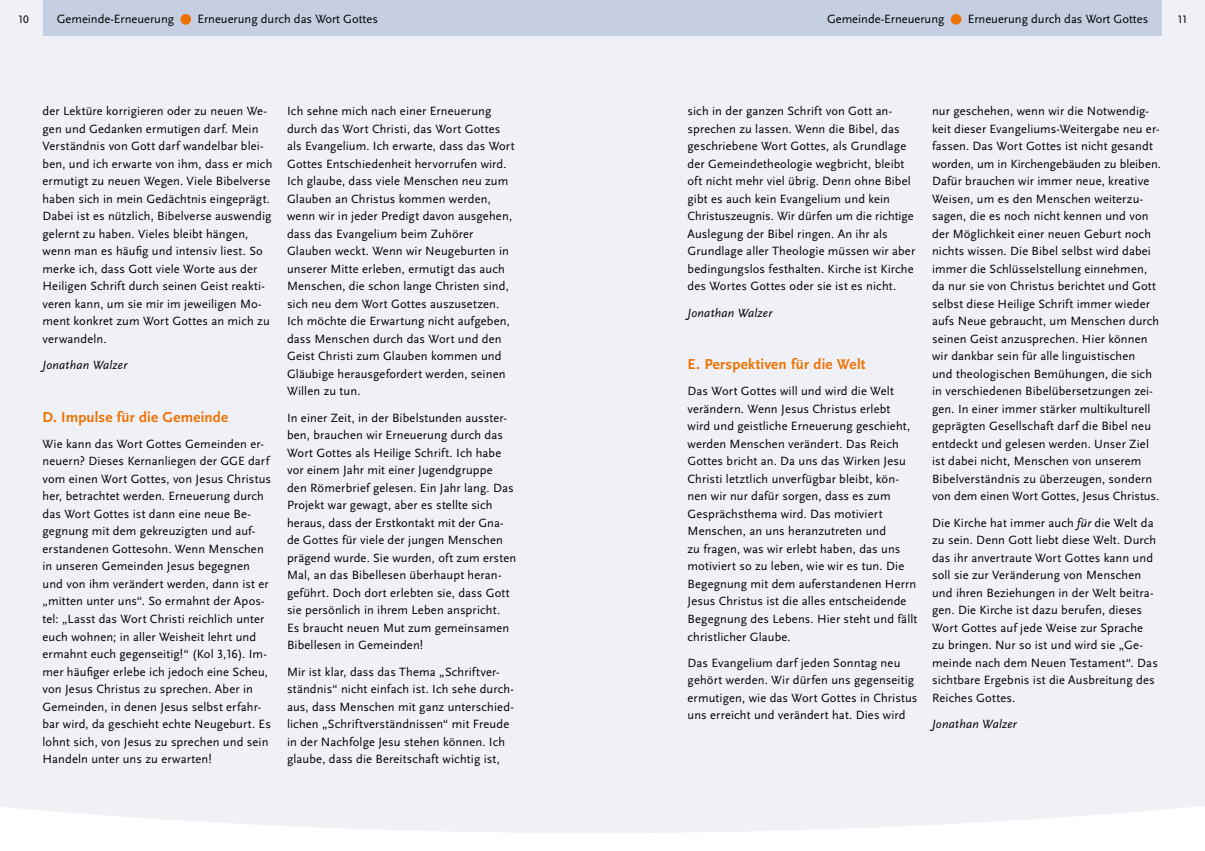
<style>
.page{position:relative;width:1205px;height:851px;background:#fff}
.page>*{position:absolute;margin:0;border:0;box-sizing:border-box;transform-origin:0 0}
.t1{font:700 15px "Scala Sans LF";letter-spacing:.01em;color:#ee7100}
.t2{font:12.5px/17.5px "Scala Sans LF";letter-spacing:.01em;color:#000}
.t3{font:italic 12.5px "Scala Sans LF";letter-spacing:.01em;color:#000}
.t4{font:11.25px "Scala Sans LF";color:#000}
.s1{font-style:italic}
</style>
<div class="page">
<div style="left:0;top:0;width:1205px;height:833px;background:#eff1f7"></div>
<div style="left:602px;top:0;width:560px;height:35px;background:#c6cfe1"></div>
<div style="left:43px;top:0;width:559px;height:35px;background:#c6cfe1"></div>
<div style="left:951px;top:14px;width:10px;height:11px;background:#ee7100;border-radius:50%"></div>
<div style="left:180px;top:14px;width:11px;height:11px;background:#ee7100;border-radius:50%"></div>
<p class="t2" style="left:57px;top:11px;width:119px">Gemeinde-Erneuerung</p>
<p class="t2" style="left:197px;top:11px;width:182px">Erneuerung durch das Wort Gottes</p>
<p class="t2" style="left:827px;top:11px;width:119px">Gemeinde-Erneuerung</p>
<p class="t2" style="left:967px;top:11px;width:182px">Erneuerung durch das Wort Gottes</p>
<p class="t4" style="left:17px;top:13px;width:13px">10</p>
<p class="t4" style="left:1176px;top:13px;width:12px">11</p>
<p class="t2" style="left:43px;top:102px;width:231px">der Lektüre korrigieren oder zu neuen We&shy;gen und Gedanken ermutigen darf. Mein Verständnis von Gott darf wandelbar blei&shy;ben, und ich erwarte von ihm, dass er mich ermutigt zu neuen Wegen. Viele Bibelverse haben sich in mein Gedächtnis eingeprägt.<br>Dabei ist es nützlich, Bibelverse auswendig gelernt zu haben. Vieles bleibt hängen, wenn man es häufig und intensiv liest. So merke ich, dass Gott viele Worte aus der Heiligen Schrift durch seinen Geist reakti&shy;veren kann, um sie mir im jeweiligen Mo&shy;ment konkret zum Wort Gottes an mich zu verwandeln.</p>
<p class="t3" style="left:43px;top:357px;width:86px">Jonathan Walzer</p>
<p class="t1" style="left:43px;top:407px;width:187px">D. Impulse für die Gemeinde</p>
<p class="t2" style="left:43px;top:435px;width:230px">Wie kann das Wort Gottes Gemeinden er&shy;neuern? Dieses Kernanliegen der GGE darf vom einen Wort Gottes, von Jesus Christus her, betrachtet werden. Erneuerung durch das Wort Gottes ist dann eine neue Be&shy;gegnung mit dem gekreuzigten und auf&shy;erstandenen Gottesohn. Wenn Menschen in unseren Gemeinden Jesus begegnen und von ihm verändert werden, dann ist er „mitten unter uns“. So ermahnt der Apos&shy;tel: „Lasst das Wort Christi reichlich unter euch wohnen; in aller Weisheit lehrt und ermahnt euch gegenseitig!“ (Kol 3,16). Im&shy;mer häufiger erlebe ich jedoch eine Scheu, von Jesus Christus zu sprechen. Aber in Gemeinden, in denen Jesus selbst erfahr&shy;bar wird, da geschieht echte Neugeburt. Es lohnt sich, von Jesus zu sprechen und sein Handeln unter uns zu erwarten!</p>
<p class="t2" style="left:287px;top:102px;width:229px">Ich sehne mich nach einer Erneuerung durch das Wort Christi, das Wort Gottes als Evangelium. Ich erwarte, dass das Wort Gottes Entschiedenheit hervorrufen wird.<br>Ich glaube, dass viele Menschen neu zum Glauben an Christus kommen werden, wenn wir in jeder Predigt davon ausgehen, dass das Evangelium beim Zuhörer Glauben weckt. Wenn wir Neugeburten in unserer Mitte erleben, ermutigt das auch Menschen, die schon lange Christen sind, sich neu dem Wort Gottes auszusetzen.<br>Ich möchte die Erwartung nicht aufgeben, dass Menschen durch das Wort und den Geist Christi zum Glauben kommen und Gläubige herausgefordert werden, seinen Willen zu tun.</p>
<p class="t2" style="left:287px;top:408px;width:231px">In einer Zeit, in der Bibelstunden ausster&shy;ben, brauchen wir Erneuerung durch das Wort Gottes als Heilige Schrift. Ich habe vor einem Jahr mit einer Jugendgruppe<br>den Römerbrief gelesen. Ein Jahr lang. Das Projekt war gewagt, aber es stellte sich heraus, dass der Erstkontakt mit der Gna&shy;de Gottes für viele der jungen Menschen prägend wurde. Sie wurden, oft zum ersten Mal, an das Bibellesen überhaupt heran&shy;geführt. Doch dort erlebten sie, dass Gott sie persönlich in ihrem Leben anspricht.<br>Es braucht neuen Mut zum gemeinsamen Bibellesen in Gemeinden!</p>
<p class="t2" style="left:287px;top:662px;width:228px">Mir ist klar, dass das Thema „Schriftver&shy;ständnis“ nicht einfach ist. Ich sehe durch&shy;aus, dass Menschen mit ganz unterschied&shy;lichen „Schriftverständnissen“ mit Freude in der Nachfolge Jesu stehen können. Ich glaube, dass die Bereitschaft wichtig ist,</p>
<p class="t2" style="left:687px;top:102px;width:229px">sich in der ganzen Schrift von Gott an&shy;sprechen zu lassen. Wenn die Bibel, das geschriebene Wort Gottes, als Grundlage der Gemeindetheologie wegbricht, bleibt oft nicht mehr viel übrig. Denn ohne Bibel gibt es auch kein Evangelium und kein Christuszeugnis. Wir dürfen um die richtige Auslegung der Bibel ringen. An ihr als Grundlage aller Theologie müssen wir aber bedingungslos festhalten. Kirche ist Kirche des Wortes Gottes oder sie ist es nicht.</p>
<p class="t3" style="left:687px;top:305px;width:86px">Jonathan Walzer</p>
<p class="t1" style="left:687px;top:355px;width:179px">E. Perspektiven für die Welt</p>
<p class="t2" style="left:687px;top:382px;width:231px">Das Wort Gottes will und wird die Welt verändern. Wenn Jesus Christus erlebt<br>wird und geistliche Erneuerung geschieht, werden Menschen verändert. Das Reich Gottes bricht an. Da uns das Wirken Jesu Christi letztlich unverfügbar bleibt, kön&shy;nen wir nur dafür sorgen, dass es zum Gesprächsthema wird. Das motiviert Menschen, an uns heranzutreten und<br>zu fragen, was wir erlebt haben, das uns motiviert so zu leben, wie wir es tun. Die Begegnung mit dem auferstandenen Herrn Jesus Christus ist die alles entscheidende Begegnung des Lebens. Hier steht und fällt christlicher Glaube.</p>
<p class="t2" style="left:687px;top:653px;width:231px">Das Evangelium darf jeden Sonntag neu gehört werden. Wir dürfen uns gegenseitig ermutigen, wie das Wort Gottes in Christus uns erreicht und verändert hat. Dies wird</p>
<p class="t2" style="left:932px;top:102px;width:230px">nur geschehen, wenn wir die Notwendig&shy;keit dieser Evangeliums-Weitergabe neu er&shy;fassen. Das Wort Gottes ist nicht gesandt worden, um in Kirchengebäuden zu bleiben.<br>Dafür brauchen wir immer neue, kreative Weisen, um es den Menschen weiterzu&shy;sagen, die es noch nicht kennen und von der Möglichkeit einer neuen Geburt noch nichts wissen. Die Bibel selbst wird dabei immer die Schlüsselstellung einnehmen, da nur sie von Christus berichtet und Gott selbst diese Heilige Schrift immer wieder aufs Neue gebraucht, um Menschen durch seinen Geist anzusprechen. Hier können wir dankbar sein für alle linguistischen<br>und theologischen Bemühungen, die sich in verschiedenen Bibelübersetzungen zei&shy;gen. In einer immer stärker multikulturell geprägten Gesellschaft darf die Bibel neu entdeckt und gelesen werden. Unser Ziel ist dabei nicht, Menschen von unserem Bibelverständnis zu überzeugen, sondern von dem einen Wort Gottes, Jesus Christus.</p>
<p class="t2" style="left:932px;top:513px;width:227px">Die Kirche hat immer auch <span class="s1">für</span> die Welt da zu sein. Denn Gott liebt diese Welt. Durch das ihr anvertraute Wort Gottes kann und soll sie zur Veränderung von Menschen und ihren Beziehungen in der Welt beitra&shy;gen. Die Kirche ist dazu berufen, dieses Wort Gottes auf jede Weise zur Sprache zu bringen. Nur so ist und wird sie „Ge&shy;meinde nach dem Neuen Testament“. Das sichtbare Ergebnis ist die Ausbreitung des Reiches Gottes.</p>
<p class="t3" style="left:932px;top:716px;width:86px">Jonathan Walzer</p>
</div>
